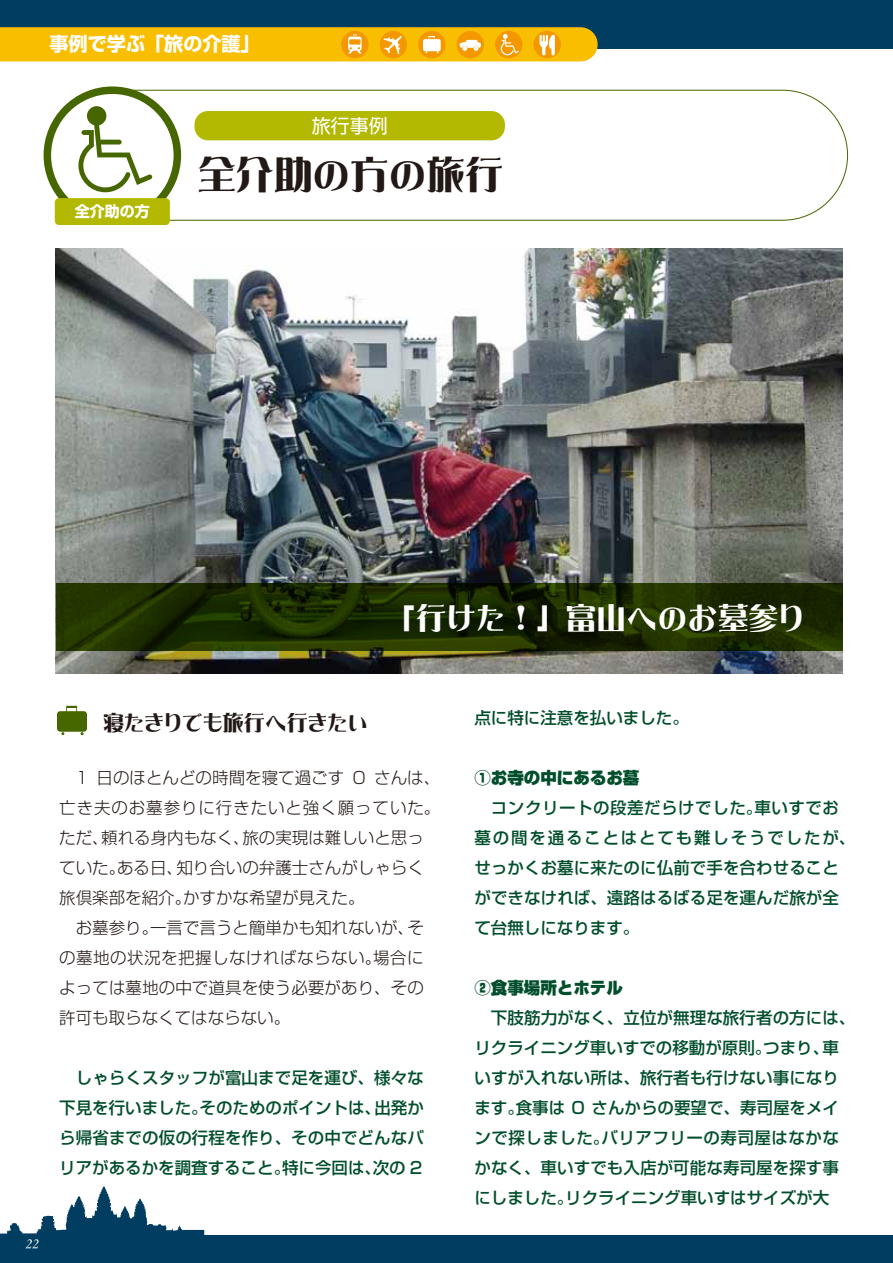
<style>
.page{position:relative;width:893px;height:1263px;background:#fff}
.page>*{position:absolute;margin:0;border:0;box-sizing:border-box;transform-origin:0 0}
.t1{font:38.1px "Roman Mincho EGP Ultra SJIS";color:#221815}
.t2{font:30px "Roman Mincho EGP Ultra SJIS";color:#fff}
.t3{font:21px "Roman Mincho EGP Ultra SJIS";color:#221815}
.t4{font:700 19.05px "Shin Go Pro";color:#fff}
.t5{font:19.05px "Shin Go Pro";color:#fff}
.t6{font:500 16.5px/30px "Shin Go Pro";letter-spacing:.005em;color:#004e2b}
.t7{font:300 16.5px/30px "Shin Go Pro";color:#221815}
.t8{font:700 15px "Shin Go Pro";color:#fff}
.t9{font:15px "Monotype Corsiva";color:#fff}
.s1{font-weight:900}
</style>
<div class="page">
<div style="left:0;top:0;width:893px;height:49px;background:#003d60"></div>
<div style="left:0;top:1235px;width:893px;height:28px;background:#003d60"></div>
<svg style="left:0;top:1184px;width:204px;height:51px"></svg>
<img style="left:56px;top:249px;width:786px;height:425px">
<svg style="left:57px;top:706px;width:30px;height:29px"></svg>
<svg style="left:134px;top:89px;width:714px;height:132px"></svg>
<svg style="left:47px;top:90px;width:130px;height:130px"></svg>
<div style="left:44px;top:86px;width:137px;height:138px;border:8px solid #466600;border-radius:50%"></div>
<div style="left:194px;top:111px;width:311px;height:29px;background:#b3b900;border-radius:13px"></div>
<svg style="left:0;top:27px;width:598px;height:34px;background:#f6ba0d"></svg>
<svg style="left:78px;top:106px;width:75px;height:86px"></svg>
<svg style="left:56px;top:584px;width:786px;height:67px;background:#1c2c00"></svg>
<div style="left:55px;top:198px;width:115px;height:27px;background:#b3b900;border-radius:4px"></div>
<p class="t4" style="left:50px;top:29px;width:212px">事例で学ぶ「旅の介護」</p>
<p class="t5" style="left:312px;top:110px;width:78px">旅行事例</p>
<p class="t8" style="left:75px;top:199px;width:76px">全介助の方</p>
<p class="t1" style="left:198px;top:155px;width:307px">全介助の方の旅行</p>
<p class="t2" style="left:400px;top:603px;width:405px">「行けた！」富山へのお墓参り</p>
<p class="t3" style="left:103px;top:712px;width:266px">寝たきりでも旅行へ行きたい</p>
<p class="t7" style="left:59px;top:761px;width:383px">　1 日のほとんどの時間を寝て過ごす O さんは、亡き夫のお墓参りに行きたいと強く願っていた。ただ、頼れる身内もなく、旅の実現は難しいと思っていた。ある日、知り合いの弁護士さんがしゃらく旅倶楽部を紹介。かすかな希望が見えた。<br>　お墓参り。一言で言うと簡単かも知れないが、その墓地の状況を把握しなければならない。場合によっては墓地の中で道具を使う必要があり、その許可も取らなくてはならない。</p>
<p class="t6" style="left:59px;top:1061px;width:366px;text-align:justify">　しゃらくスタッフが富山まで足を運び、様々な下見を行いました。そのためのポイントは、出発から帰省までの仮の行程を作り、その中でどんなバリアがあるかを調査すること。特に今回は、次の 2</p>
<p class="t9" style="left:25px;top:1234px;width:15px">22</p>
<p class="t6" style="left:474px;top:701px;width:216px">点に特に注意を払いました。</p>
<p class="t6" style="left:474px;top:761px;width:382px"><span class="s1">①お寺の中にあるお墓<br></span>　コンクリートの段差だらけでした。車いすでお墓の間を通ることはとても難しそうでしたが、せっかくお墓に来たのに仏前で手を合わせることができなければ、遠路はるばる足を運んだ旅が全て台無しになります。</p>
<p class="t6" style="left:474px;top:971px;width:382px"><span class="s1">②食事場所とホテル<br></span>　下肢筋力がなく、立位が無理な旅行者の方には、リクライニング車いすでの移動が原則。つまり、車いすが入れない所は、旅行者も行けない事になります。食事は O さんからの要望で、寿司屋をメインで探しました。バリアフリーの寿司屋はなかなかなく、車いすでも入店が可能な寿司屋を探す事にしました。リクライニング車いすはサイズが大</p>
</div>
